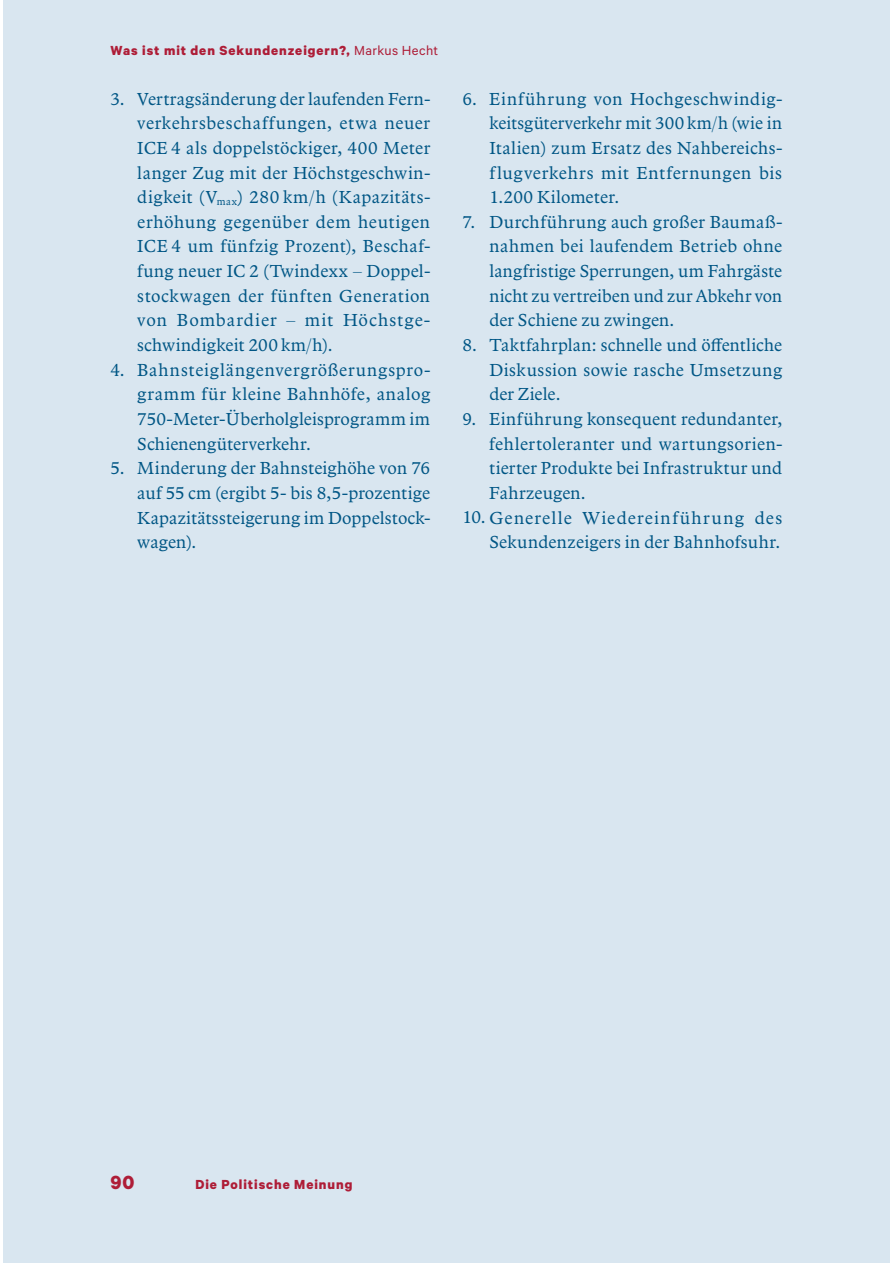
<style>
.page{position:relative;width:893px;height:1263px;background:#fff}
.page>*{position:absolute;margin:0;border:0;box-sizing:border-box;transform-origin:0 0}
.t1{font:700 21.45px "Calibre";color:#ae1d37}
.t2{font:18px/24.6px "Arbesco DT";letter-spacing:.02em;color:#005685;text-align:justify}
.t3{font:700 14.85px "Calibre";letter-spacing:.065em;color:#ae1d37}
.s1{font-weight:400}
</style>
<div class="page">
<div style="left:3px;top:0;width:887px;height:1263px;background:#d9e6f0"></div>
<p class="t3" style="left:110px;top:46px;width:329px">Was ist mit den Sekundenzeigern?, <span class="s1">Markus Hecht</span></p>
<p class="t2" style="left:137px;top:88px;width:294px;text-indent:-27px">3. Vertragsänderung der laufenden Fern&shy;verkehrsbeschaffungen, etwa neuer ICE 4 als doppelstöckiger, 400 Meter langer Zug mit der Höchstgeschwin&shy;digkeit (V<sub>max</sub>) 280 km/h (Kapazitäts&shy;erhöhung gegenüber dem heutigen ICE 4 um fünfzig Prozent), Beschaf&shy;fung neuer IC 2 (Twindexx – Doppel&shy;stockwagen der fünften Generation von Bombardier – mit Höchstge&shy;schwindigkeit 200 km/h).</p>
<p class="t2" style="left:137px;top:359px;width:294px;text-indent:-27px">4. Bahnsteiglängenvergrößerungspro&shy;gramm für kleine Bahnhöfe, analog 750-Meter-Überholgleisprogramm im Schienengüterverkehr.</p>
<p class="t2" style="left:137px;top:457px;width:294px;text-indent:-27px">5. Minderung der Bahnsteighöhe von 76 auf 55 cm (ergibt 5- bis 8,5-prozentige Kapazitätssteigerung im Doppelstock&shy;wagen).</p>
<p class="t2" style="left:489px;top:87px;width:294px;text-indent:-27px">6. Einführung von Hochgeschwindig&shy;keitsgüterverkehr mit 300 km/h (wie in Italien) zum Ersatz des Nahbereichs&shy;flugverkehrs mit Entfernungen bis 1.200 Kilometer.</p>
<p class="t2" style="left:489px;top:211px;width:294px;text-indent:-27px">7. Durchführung auch großer Baumaß&shy;nahmen bei laufendem Betrieb ohne langfristige Sperrungen, um Fahrgäste nicht zu vertreiben und zur Abkehr von der Schiene zu zwingen.</p>
<p class="t2" style="left:489px;top:334px;width:294px;text-indent:-27px">8. Taktfahrplan: schnelle und öffent liche Diskussion sowie rasche Umsetzung der Ziele.</p>
<p class="t2" style="left:489px;top:408px;width:294px;text-indent:-27px">9. Einführung konsequent redundanter, fehlertoleranter und wartungsorien&shy;tierter Produkte bei Infrastruktur und Fahrzeugen.</p>
<p class="t2" style="left:462px;top:506px;width:321px;text-align:right">10. Generelle Wiedereinführung des<br>Sekundenzeigers in der Bahnhofsuhr.</p>
<p class="t1" style="left:110px;top:1175px;width:25px">90</p>
<p class="t3" style="left:195px;top:1179px;width:158px">Die Politische Meinung</p>
</div>
